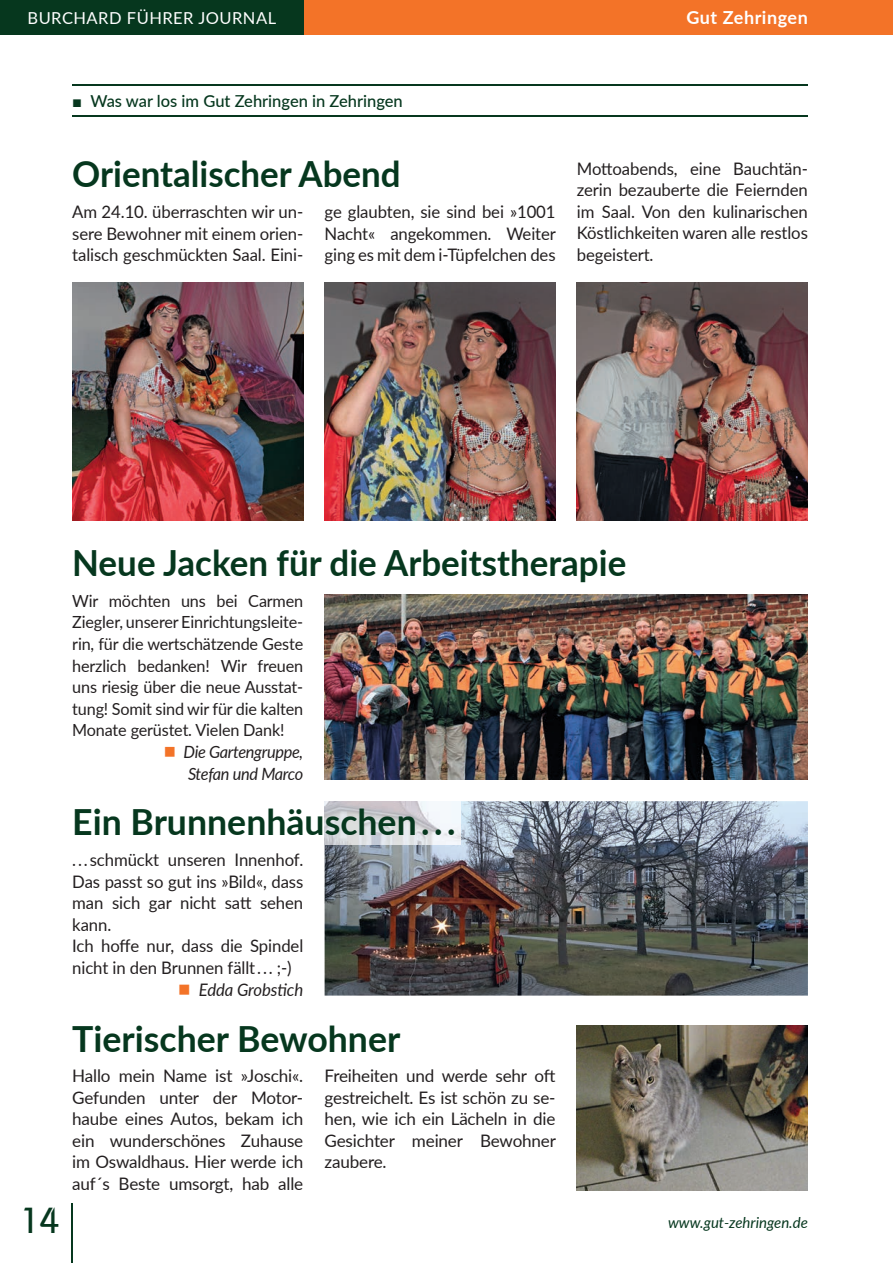
<style>
.page{position:relative;width:893px;height:1263px;background:#fff}
.page>*{position:absolute;margin:0;border:0;box-sizing:border-box;transform-origin:0 0}
.t1{font:700 36px "Lato";color:#06371e}
.t2{font:500 36px "Bauhaus IT Cby BT";color:#06371e}
.t3{font:700 18px "Lato";letter-spacing:.03em;color:#fff}
.t4{font:17.25px/21.6px "Lato";letter-spacing:-.005em;color:#231f20;text-align:justify}
.t5{font:italic 17.25px "Lato";letter-spacing:-.005em;color:#231f20}
.t6{font:italic 16.8px/21.6px "Lato";letter-spacing:-.02em;color:#231f20;text-align:right}
.t7{font:16.65px/21.6px "Lato";letter-spacing:-.01em;color:#231f20;text-align:justify}
.t8{font:500 16.5px "Lato";color:#06371e}
.t9{font:16.5px "Lato";letter-spacing:.03em;color:#fff}
.t10{font:italic 15px "Lato";color:#06371e}
.s1{font-family:"Arial";font-weight:400}
.s2{color:#f37328}
</style>
<div class="page">
<hr style="left:72px;top:1203px;width:1px;height:60px;background:#06371e">
<div style="left:0;top:0;width:893px;height:34px;background:#f37328"></div>
<div style="left:0;top:0;width:303px;height:34px;background:#06371e"></div>
<hr style="left:72px;top:84px;width:736px;height:2px;background:#06371e">
<hr style="left:72px;top:115px;width:736px;height:2px;background:#06371e">
<img style="left:72px;top:283px;width:231px;height:237px">
<img style="left:325px;top:283px;width:231px;height:237px">
<img style="left:577px;top:283px;width:231px;height:237px">
<img style="left:325px;top:594px;width:483px;height:185px">
<img style="left:325px;top:801px;width:483px;height:194px">
<img style="left:325px;top:801px;width:135px;height:43px">
<img style="left:577px;top:1026px;width:231px;height:164px">
<p class="t9" style="left:28px;top:6px;width:250px">BURCHARD FÜHRER JOURNAL</p>
<p class="t3" style="left:686px;top:4px;width:123px">Gut Zehringen</p>
<p class="t8" style="left:72px;top:89px;width:332px"><span class="s1">■</span> Was war los im Gut Zehringen in Zehringen</p>
<h1 class="t1" style="left:72px;top:148px;width:330px">Orientalischer Abend</h1>
<p class="t4" style="left:72px;top:200px;width:232px">Am 24.10. überraschten wir un&shy;sere Bewohner mit einem orien&shy;talisch geschmückten Saal. Eini-</p>
<p class="t4" style="left:325px;top:200px;width:233px">ge glaubten, sie sind bei »1001<br>Nacht« angekommen. Weiter ging es mit dem i-Tüpfelchen des</p>
<p class="t4" style="left:577px;top:157px;width:233px">Mottoabends, eine Bauchtän&shy;zerin bezauberte die Feiernden im Saal. Von den kulinarischen Köstlichkeiten waren alle restlos begeistert.</p>
<h1 class="t2" style="left:20px;top:1198px;width:41px">14</h1>
<h1 class="t1" style="left:72px;top:537px;width:556px">Neue Jacken für die Arbeitstherapie</h1>
<p class="t7" style="left:72px;top:589px;width:233px">Wir möchten uns bei Carmen Ziegler, unserer Einrichtungsleite&shy;rin, für die wertschätzende Geste herzlich bedanken! Wir freuen uns riesig über die neue Ausstat&shy;tung! Somit sind wir für die kalten Monate gerüstet. Vielen Dank!</p>
<p class="t6" style="left:164px;top:740px;width:141px"><span class="s2">■</span> Die Gartengruppe,<br>Stefan und Marco</p>
<h1 class="t1" style="left:72px;top:796px;width:385px">Ein Brunnenhäuschen . . .</h1>
<p class="t4" style="left:72px;top:848px;width:232px;text-align:left">. . . schmückt unseren Innenhof.<br>Das passt so gut ins »Bild«, dass man sich gar nicht satt sehen kann.<br>Ich hoffe nur, dass die Spindel nicht in den Brunnen fällt . . . ;-)</p>
<p class="t5" style="left:178px;top:977px;width:127px"><span class="s2">■</span> Edda Grobstich</p>
<h1 class="t1" style="left:72px;top:1012px;width:330px">Tierischer Bewohner</h1>
<p class="t4" style="left:72px;top:1064px;width:232px">Hallo mein Name ist »Joschi«.<br>Gefunden unter der Motor&shy;haube eines Autos, bekam ich ein wunderschönes Zuhause im Oswaldhaus. Hier werde ich auf´s Beste umsorgt, hab alle</p>
<p class="t4" style="left:325px;top:1064px;width:233px">Freiheiten und werde sehr oft gestreichelt. Es ist schön zu se&shy;hen, wie ich ein Lächeln in die Gesichter meiner Bewohner zaubere.</p>
<p class="t10" style="left:668px;top:1212px;width:141px">www.gut-zehringen.de</p>
</div>
